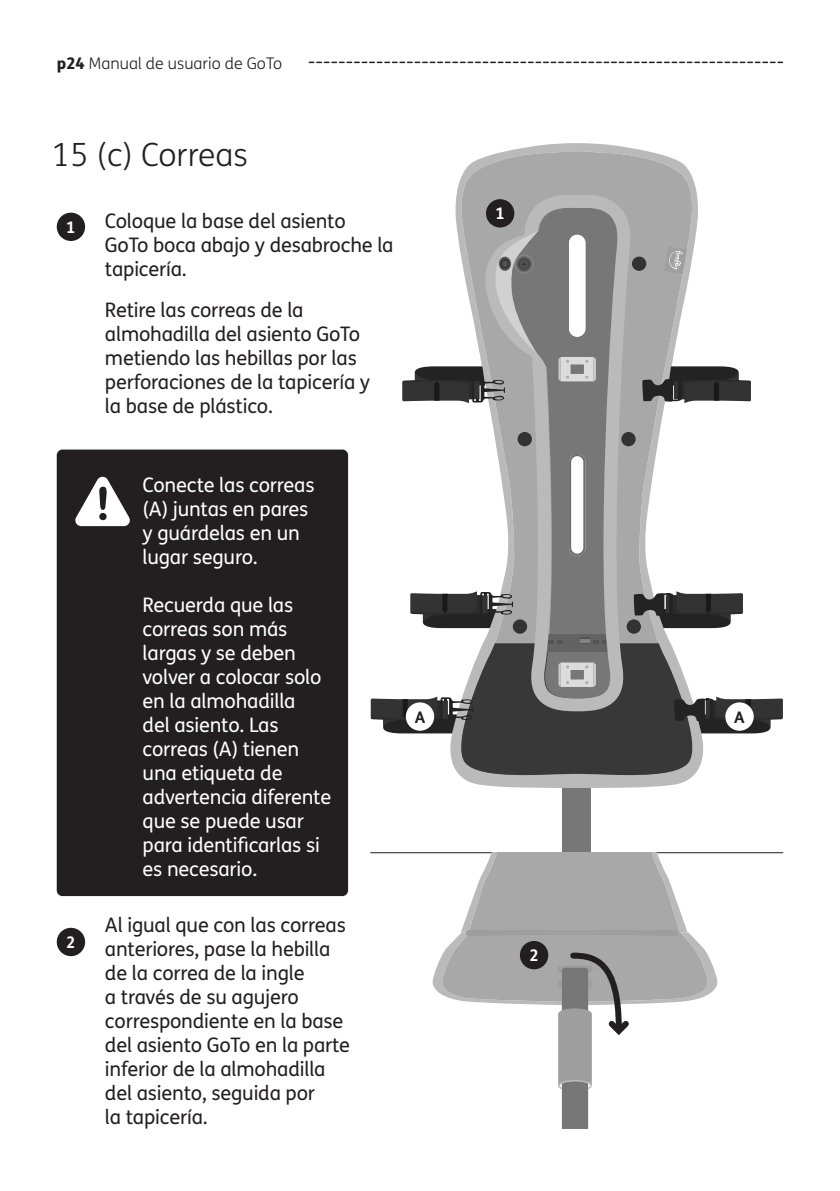
<style>
.page{position:relative;width:840px;height:1191px;background:#fff}
.page>*{position:absolute;margin:0;border:0;box-sizing:border-box;transform-origin:0 0}
.t1{font:300 32px "FS Me";color:#231f20}
.t2{font:20px/24px "FS Me";letter-spacing:-.01em;color:#231f20}
.t3{font:20px/24px "FS Me";letter-spacing:-.01em;color:#fff}
.t4{font:300 16px "FS Me";color:#231f20}
.t5{font:700 16px "FS Me";color:#fff}
.t6{font:700 16px "FS Me";color:#231f20}
.s1{font-weight:800}
</style>
<div class="page">
<svg style="left:309px;top:62px;width:473px;height:1px"></svg>
<div style="left:562px;top:770px;width:28px;height:83px;background:#777"></div>
<div style="left:57px;top:213px;width:28px;height:28px;background:#231f20;border-radius:50%"></div>
<div style="left:57px;top:927px;width:28px;height:29px;background:#231f20;border-radius:50%"></div>
<svg style="left:447px;top:143px;width:258px;height:645px"></svg>
<svg style="left:450px;top:151px;width:252px;height:488px"></svg>
<div style="left:631px;top:256px;width:15px;height:15px;background:#333;border-radius:50%"></div>
<div style="left:621px;top:432px;width:14px;height:14px;background:#333;border-radius:50%"></div>
<div style="left:626px;top:619px;width:14px;height:15px;background:#333;border-radius:50%"></div>
<svg style="left:517px;top:432px;width:14px;height:14px"></svg>
<div style="left:512px;top:619px;width:15px;height:15px;background:#333;border-radius:50%"></div>
<svg style="left:522px;top:194px;width:109px;height:445px"></svg>
<svg style="left:663px;top:246px;width:23px;height:28px"></svg>
<svg style="left:402px;top:231px;width:202px;height:172px"></svg>
<svg style="left:410px;top:591px;width:102px;height:37px"></svg>
<svg style="left:641px;top:366px;width:110px;height:37px"></svg>
<svg style="left:370px;top:639px;width:412px;height:141px"></svg>
<svg style="left:633px;top:591px;width:110px;height:37px"></svg>
<div style="left:485px;top:199px;width:29px;height:28px;background:#231f20;border-radius:50%"></div>
<div style="left:405px;top:702px;width:29px;height:28px;background:#fff;border-radius:50%"></div>
<div style="left:725px;top:702px;width:28px;height:28px;background:#fff;border-radius:50%"></div>
<div style="left:57px;top:449px;width:291px;height:447px;background:#231f20;border-radius:6px"></div>
<svg style="left:75px;top:477px;width:55px;height:49px"></svg>
<hr style="left:370px;top:852px;width:412px;height:1px;background:#231f20">
<svg style="left:431px;top:852px;width:286px;height:276px"></svg>
<div style="left:519px;top:941px;width:29px;height:28px;background:#231f20;border-radius:50%"></div>
<p class="t4" style="left:57px;top:52px;width:227px"><span class="s1">p24</span> Manual de usuario de GoTo</p>
<h1 class="t1" style="left:52px;top:133px;width:197px">15 (c) Correas</h1>
<p class="t5" style="left:66px;top:215px;width:11px">1</p>
<p class="t2" style="left:105px;top:208px;width:290px">Coloque la base del asiento<br>GoTo boca abajo y desabroche la tapicería.</p>
<p class="t2" style="left:105px;top:297px;width:266px">Retire las correas de la almohadilla del asiento GoTo metiendo las hebillas por las perforaciones de la tapicería y la base de plástico.</p>
<p class="t5" style="left:495px;top:201px;width:11px">1</p>
<p class="t5" style="left:66px;top:930px;width:11px">2</p>
<p class="t3" style="left:142px;top:472px;width:173px">Conecte las correas (A) juntas en pares y guárdelas en un lugar seguro.</p>
<p class="t3" style="left:142px;top:592px;width:190px">Recuerda que las correas son más largas y se deben volver a colocar solo en la almohadilla<br>del asiento. Las correas (A) tienen una etiqueta de advertencia diferente que se puede usar para identificarlas si es necesario.</p>
<p class="t2" style="left:105px;top:913px;width:246px">Al igual que con las correas anteriores, pase la hebilla de la correa de la ingle<br>a través de su agujero correspondiente en la base del asiento GoTo en la parte inferior de la almohadilla del asiento, seguida por<br>la tapicería.</p>
<p class="t6" style="left:414px;top:704px;width:12px">A</p>
<p class="t6" style="left:733px;top:704px;width:12px">A</p>
<p class="t5" style="left:529px;top:943px;width:11px">2</p>
</div>
